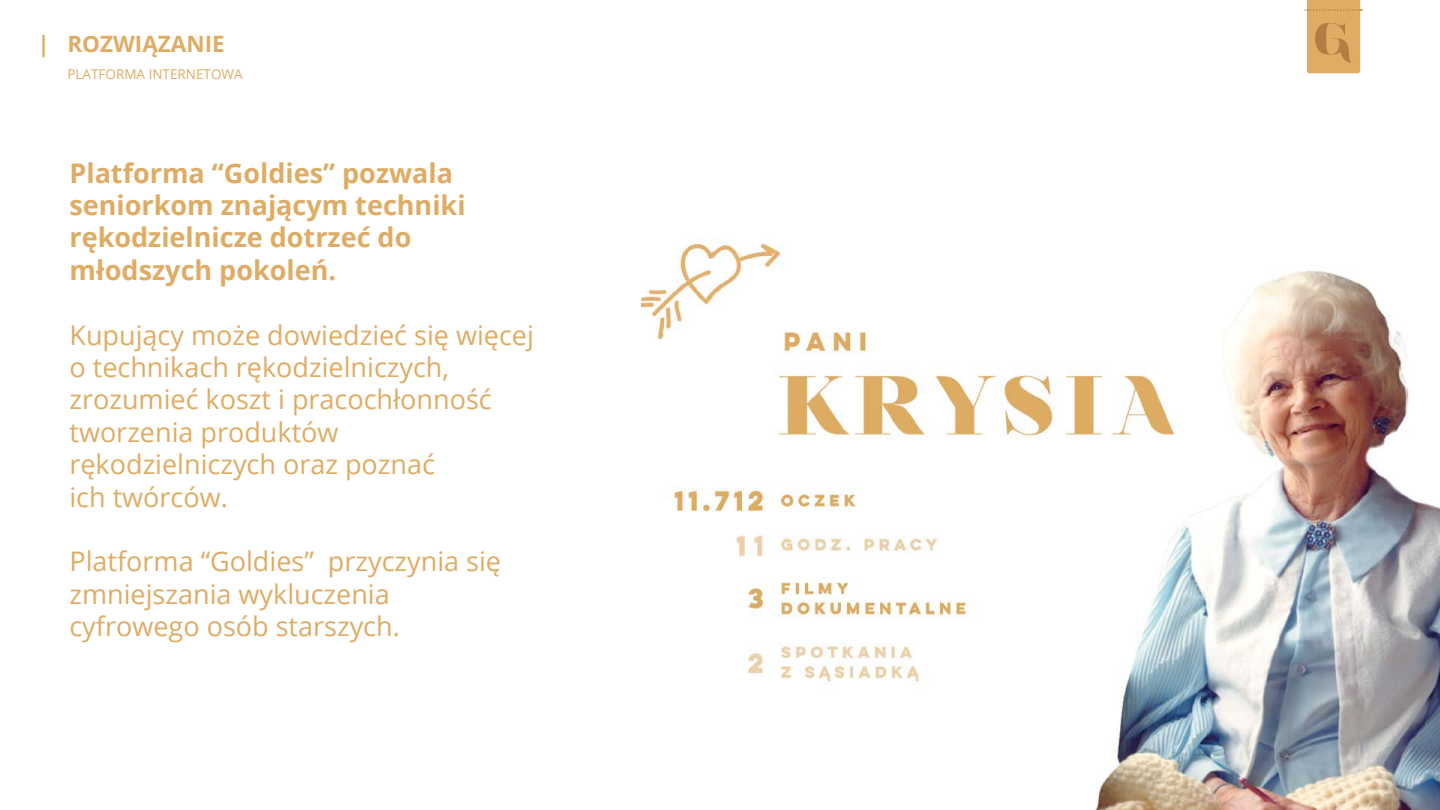
<style>
.page{position:relative;width:1440px;height:810px;background:#fff}
.page>*{position:absolute;margin:0;border:0;box-sizing:border-box;transform-origin:0 0}
.t1{font:27px/32.4px "Open Sans";color:#deac64}
.t2{font:700 27px/32.4px "Open Sans";color:#deac64}
.t3{font:700 22.5px "Open Sans";color:#deac64}
.t4{font:13.5px "Open Sans";color:#deac64}
</style>
<div class="page">
<svg style="left:1305px;top:0;width:58px;height:73px;background:#daac6b"></svg>
<img style="left:641px;top:240px;width:799px;height:570px">
<p class="t3" style="left:38px;top:28px;width:189px">| ROZWIĄZANIE</p>
<p class="t4" style="left:68px;top:65px;width:177px">PLATFORMA INTERNETOWA</p>
<p class="t2" style="left:69px;top:156px;width:398px">Platforma “Goldies” pozwala seniorkom znającym techniki rękodzielnicze dotrzeć do młodszych pokoleń.</p>
<p class="t1" style="left:69px;top:318px;width:466px">Kupujący może dowiedzieć się więcej o technikach rękodzielniczych, zrozumieć koszt i pracochłonność tworzenia produktów rękodzielniczych oraz poznać<br>ich twórców.</p>
<p class="t1" style="left:69px;top:545px;width:433px">Platforma “Goldies” przyczynia się zmniejszania wykluczenia cyfrowego osób starszych.</p>
</div>
